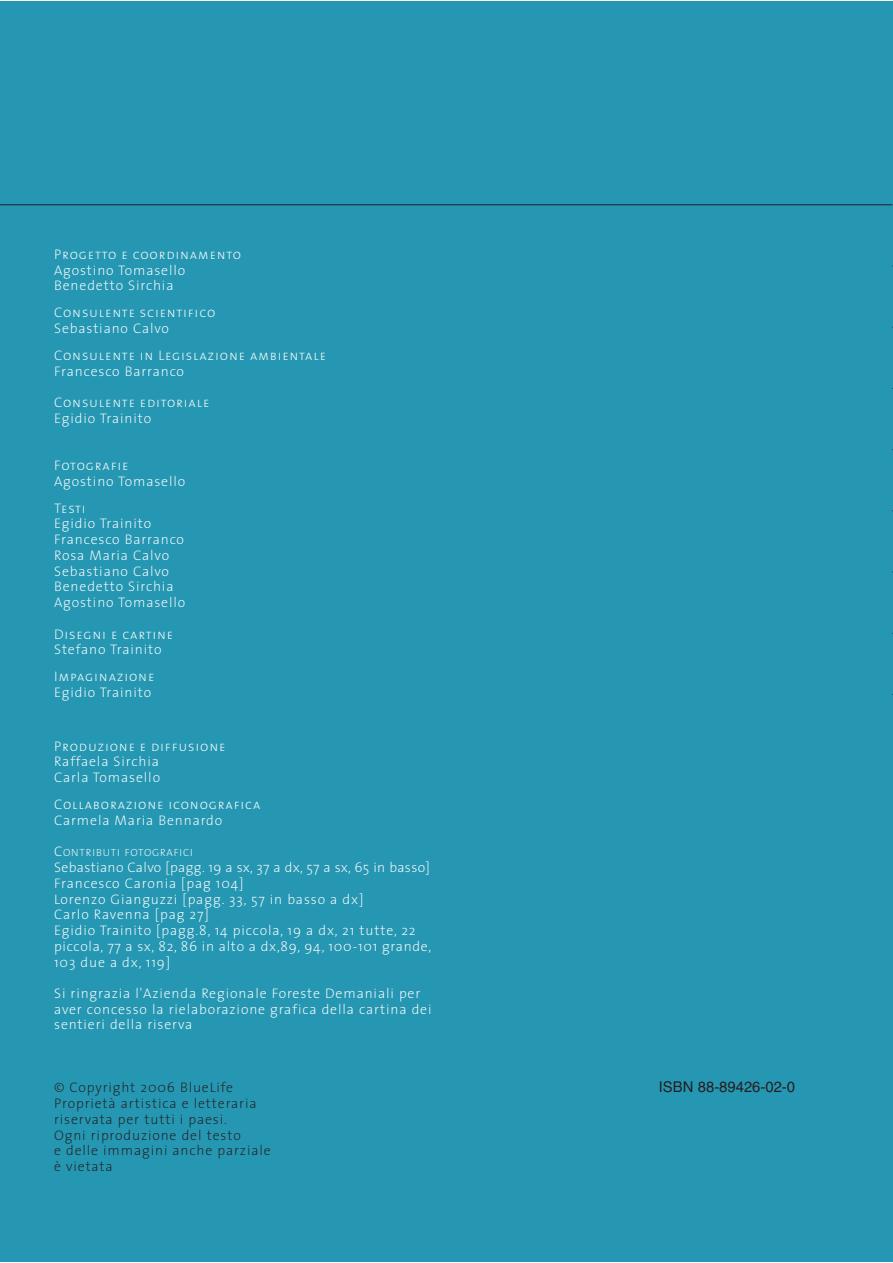
<style>
.page{position:relative;width:893px;height:1263px;background:#fff}
.page>*{position:absolute;margin:0;border:0;box-sizing:border-box;transform-origin:0 0}
.t1{font:14.85px "Helvetica";color:#231f20}
.t2{font:200 13.95px/15.8px "The Sans";letter-spacing:.06em;color:#fff}
.t3{font:13.95px "The Sans Extra Light Caps";letter-spacing:.06em;color:#fff}
.t4{font:200 13.95px/15.8px "The Sans";letter-spacing:.06em;color:#231f20}
.t5{font:200 10.35px "The Sans";letter-spacing:.08em;color:#fff}
.s1{font-size:13.95px}
</style>
<div class="page">
<div style="left:0;top:1px;width:892px;height:1260px;background:#2697b2"></div>
<hr style="left:0;top:204px;width:892px;height:1px;background:#231f20">
<p class="t3" style="left:54px;top:246px;width:189px">Progetto e coordinamento</p>
<p class="t2" style="left:54px;top:264px;width:133px">Agostino Tomasello<br>Benedetto Sirchia</p>
<p class="t3" style="left:54px;top:304px;width:163px">Consulente scientifico</p>
<p class="t2" style="left:54px;top:322px;width:116px">Sebastiano Calvo</p>
<p class="t3" style="left:54px;top:347px;width:273px">Consulente in Legislazione ambientale</p>
<p class="t2" style="left:54px;top:365px;width:131px">Francesco Barranco</p>
<p class="t3" style="left:54px;top:394px;width:157px">Consulente editoriale</p>
<p class="t2" style="left:54px;top:412px;width:99px">Egidio Trainito</p>
<p class="t3" style="left:54px;top:457px;width:76px">Fotografie</p>
<p class="t2" style="left:54px;top:475px;width:133px">Agostino Tomasello</p>
<p class="t3" style="left:54px;top:500px;width:33px">Testi</p>
<p class="t2" style="left:54px;top:518px;width:133px">Egidio Trainito<br>Francesco Barranco<br>Rosa Maria Calvo<br>Sebastiano Calvo<br>Benedetto Sirchia<br>Agostino Tomasello</p>
<p class="t3" style="left:54px;top:626px;width:121px">Disegni e cartine</p>
<p class="t2" style="left:54px;top:644px;width:109px">Stefano Trainito</p>
<p class="t3" style="left:54px;top:668px;width:102px">Impaginazione</p>
<p class="t2" style="left:54px;top:686px;width:99px">Egidio Trainito</p>
<p class="t3" style="left:54px;top:738px;width:173px">Produzione e diffusione</p>
<p class="t2" style="left:54px;top:756px;width:107px">Raffaela Sirchia<br>Carla Tomasello</p>
<p class="t3" style="left:54px;top:796px;width:208px">Collaborazione iconografica</p>
<p class="t2" style="left:54px;top:814px;width:170px">Carmela Maria Bennardo</p>
<p class="t5" style="left:54px;top:849px;width:140px"><span class="s1">C</span>ONTRIBUTI FOTOGRAFICI</p>
<p class="t2" style="left:54px;top:861px;width:379px">Sebastiano Calvo [pagg. 19 a sx, 37 a dx, 57 a sx, 65 in basso] Francesco Caronia [pag 104]<br>Lorenzo Gianguzzi [pagg. 33, 57 in basso a dx]<br>Carlo Ravenna [pag 27]<br>Egidio Trainito [pagg.8, 14 piccola, 19 a dx, 21 tutte, 22 piccola, 77 a sx, 82, 86 in alto a dx,89, 94, 100-101 grande, 103 due a dx, 119]</p>
<p class="t2" style="left:54px;top:987px;width:379px">Si ringrazia l'Azienda Regionale Foreste Demaniali per aver concesso la rielaborazione grafica della cartina dei sentieri della riserva</p>
<p class="t4" style="left:54px;top:1082px;width:218px">© Copyright 2006 BlueLife<br>Proprietà artistica e letteraria riservata per tutti i paesi.<br>Ogni riproduzione del testo<br>e delle immagini anche parziale è vietata</p>
<p class="t1" style="left:659px;top:1082px;width:138px">ISBN 88-89426-02-0</p>
</div>
